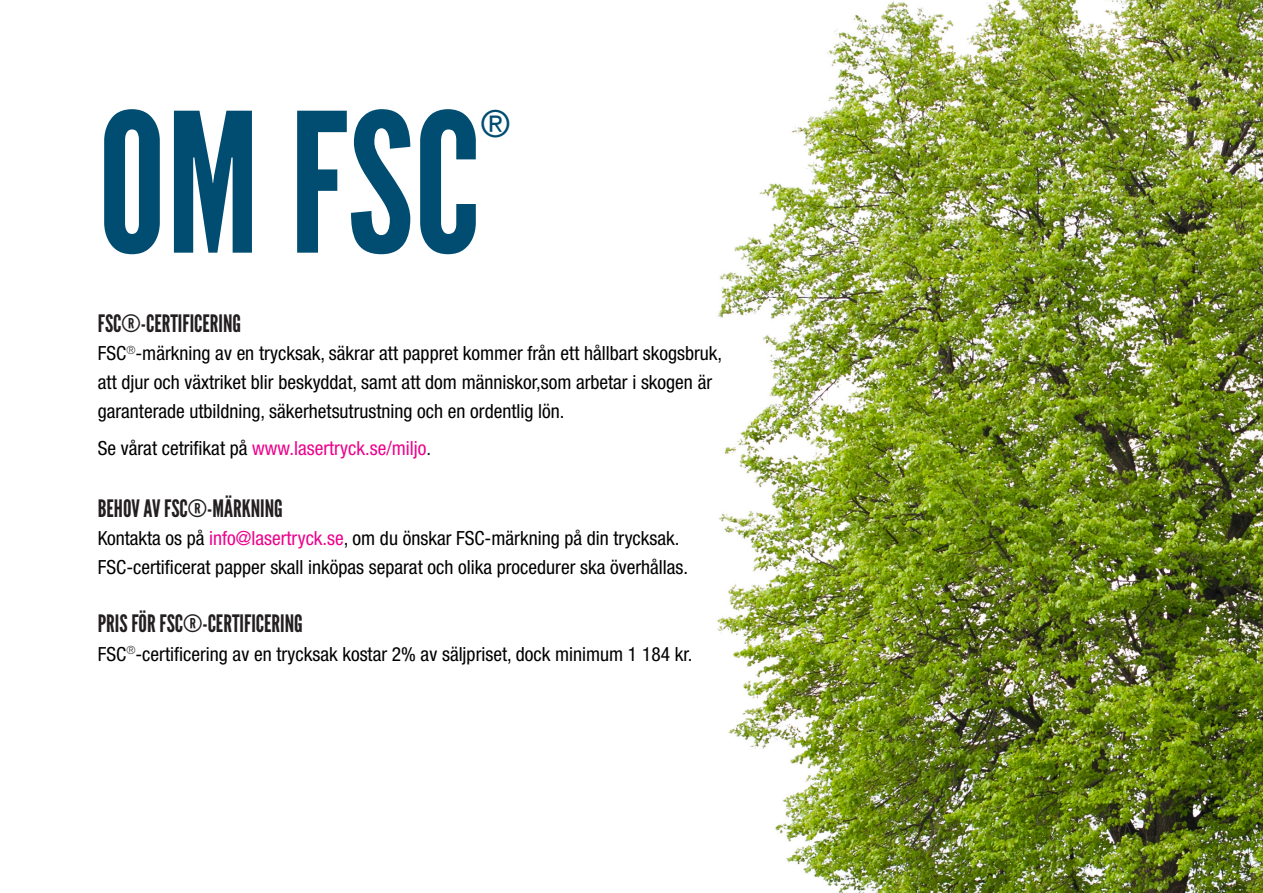
<style>
.page{position:relative;width:1263px;height:893px;background:#fff}
.page>*{position:absolute;margin:0;border:0;box-sizing:border-box;transform-origin:0 0}
.t1{font:193.2px "League Gothic";color:#004d71}
.t2{font:condensed 37.5px "Helvetica Neue LT Std";color:#004d71}
.t3{font:24px "League Gothic";color:#231f20}
.Brød{font:condensed 19.5px/28.8px "Helvetica Neue LT Std";color:#000}
.Brød-2{font:condensed 19.5px "Helvetica Neue LT Std";color:#ed028c}
.s1{color:#000}
.s2{color:#231f20}
.s3{color:#ed028c}
</style>
<div class="page">
<img style="left:717px;top:0;width:546px;height:893px">
<p class="t1" style="left:98px;top:69px;width:384px">OM FSC</p>
<p class="t2" style="left:481px;top:103px;width:31px">®</p>
<p class="t3" style="left:98px;top:309px;width:145px">FSC®-CERTIFICERING</p>
<p class="Brød" style="left:98px;top:339px;width:626px">FSC<sup>®</sup>-märkning av en trycksak, säkrar att pappret kommer från ett hållbart skogsbruk,</p>
<p class="Brød" style="left:98px;top:368px;width:616px">att djur och växtriket blir beskyddat, samt att dom människor,som arbetar i skogen är garanterade utbildning, säkerhetsutrustning och en ordentlig lön.</p>
<p class="Brød-2" style="left:98px;top:437px;width:335px"><span class="s1">Se vårat cetrifikat på</span> www.lasertryck.se/miljo<span class="s2">.</span></p>
<p class="t3" style="left:98px;top:494px;width:186px">BEHOV AV FSC®-MÄRKNING</p>
<p class="Brød" style="left:98px;top:524px;width:583px">Kontakta os på <span class="s3">info@lasertryck.se</span>, om du önskar FSC-märkning på din trycksak.</p>
<p class="Brød" style="left:98px;top:553px;width:592px">FSC-certificerat papper skall inköpas separat och olika procedurer ska överhållas.</p>
<p class="t3" style="left:98px;top:609px;width:207px">PRIS FÖR FSC®-CERTIFICERING</p>
<p class="Brød" style="left:98px;top:639px;width:596px">FSC<sup>®</sup>-certificering av en trycksak kostar 2% av säljpriset, dock minimum 1 184 kr.</p>
</div>
